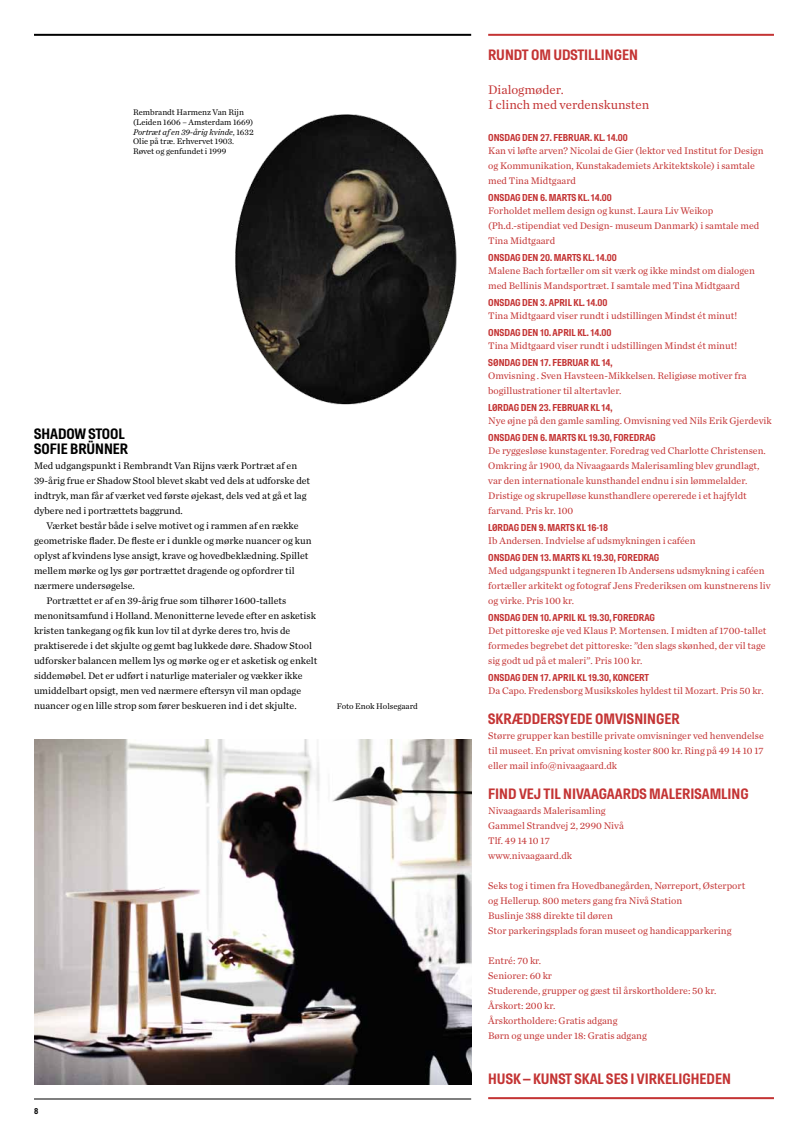
<style>
.page{position:relative;width:808px;height:1134px;background:#fff}
.page>*{position:absolute;margin:0;border:0;box-sizing:border-box;transform-origin:0 0}
.t1{font:700 15px "Hill";color:#c43434}
.t2{font:700 15px "Hill";color:#000}
.t3{font:13px/15px "Chronicle Text G1";color:#c43434}
.t4{font:10px/15px "Chronicle Text G1";color:#c43434}
.t5{font:10px/15px "Chronicle Text G1";color:#000}
.t6{font:700 10px "Hill";color:#c43434}
.t7{font:8.5px/9.7px "Chronicle Text G1";color:#000}
.t8{font:700 8.5px "Hill";color:#000}
.s1{font-style:italic}
</style>
<div class="page">
<hr style="left:34px;top:1099px;width:437px;height:1px;background:#000">
<hr style="left:488px;top:1097px;width:286px;height:2px;background:#c43434">
<hr style="left:488px;top:34px;width:286px;height:2px;background:#c43434">
<hr style="left:34px;top:34px;width:437px;height:2px;background:#000">
<img style="left:235px;top:114px;width:222px;height:291px">
<img style="left:34px;top:739px;width:437px;height:345px">
<p class="t7" style="left:133px;top:107px;width:122px">Rembrandt Harmenz Van Rijn (Leiden 1606 – Amsterdam 1669)<br><span class="s1">Portræt af en 39-årig kvinde</span>, 1632<br>Olie på træ. Erhvervet 1903.<br>Røvet og genfundet i 1999</p>
<h1 class="t2" style="left:34px;top:426px;width:63px">SHADOW STOO</h1>
<h1 class="t2" style="left:118px;top:426px;width:8px">L</h1>
<h1 class="t2" style="left:34px;top:441px;width:8px">SOFIE</h1>
<h1 class="t2" style="left:70px;top:441px;width:34px">BRÜNNER</h1>
<p class="t5" style="left:34px;top:458px;width:278px">Med udgangspunkt i Rembrandt Van Rijns værk Portræt af en 39-årig frue er Shadow Stool blevet skabt ved dels at udforske det indtryk, man får af værket ved første øjekast, dels ved at gå et lag dybere ned i portrættets baggrund.</p>
<p class="t5" style="left:46px;top:518px;width:254px">Værket består både i selve motivet og i rammen af en række</p>
<p class="t5" style="left:34px;top:533px;width:279px">geometriske flader. De fleste er i dunkle og mørke nuancer og kun</p>
<p class="t5" style="left:34px;top:548px;width:276px">oplyst af kvindens lyse ansigt, krave og hovedbeklædning. Spillet</p>
<p class="t5" style="left:34px;top:563px;width:262px">mellem mørke og lys gør portrættet dragende og opfordrer til</p>
<p class="t5" style="left:34px;top:578px;width:102px">nærmere undersøgelse.</p>
<p class="t5" style="left:46px;top:593px;width:241px">Portrættet er af en 39-årig frue som tilhører 1600-tallets</p>
<p class="t5" style="left:34px;top:608px;width:283px">menonitsamfund i Holland. Menonitterne levede efter en asketisk</p>
<p class="t5" style="left:34px;top:623px;width:258px">kristen tankegang og fik kun lov til at dyrke deres tro, hvis de</p>
<p class="t5" style="left:34px;top:638px;width:279px">praktiserede i det skjulte og gemt bag lukkede døre. Shadow Stool</p>
<p class="t5" style="left:34px;top:653px;width:285px">udforsker balancen mellem lys og mørke og er et asketisk og enkelt</p>
<p class="t5" style="left:34px;top:668px;width:270px">siddemøbel. Det er udført i naturlige materialer og vækker ikke</p>
<p class="t5" style="left:34px;top:683px;width:269px">umiddelbart opsigt, men ved nærmere eftersyn vil man opdage</p>
<p class="t5" style="left:34px;top:698px;width:264px">nuancer og en lille strop som fører beskueren ind i det skjulte.</p>
<p class="t7" style="left:337px;top:701px;width:83px">Foto Enok Holsegaard</p>
<p class="t8" style="left:34px;top:1106px;width:6px">8</p>
<h1 class="t1" style="left:488px;top:46px;width:121px">RUNDT OM UDSTI LLINGEN</h1>
<h2 class="t3" style="left:488px;top:81px;width:163px">Dialogmøder.<br>I clinch med verdenskunsten</h2>
<p class="t6" style="left:488px;top:132px;width:141px">ONSDAG DEN 27. FEBRUAR. KL. 14.00</p>
<p class="t4" style="left:488px;top:143px;width:277px">Kan vi løfte arven? Nicolai de Gier (lektor ved Institut for Design og Kommunikation, Kunstakademiets Arkitektskole) i samtale med Tina Midtgaard</p>
<p class="t6" style="left:488px;top:192px;width:125px">ONSDAG DEN 6. MARTS KL. 14.00</p>
<p class="t4" style="left:488px;top:203px;width:273px">Forholdet mellem design og kunst. Laura Liv Weikop (Ph.d.-stipendiat ved Design- museum Danmark) i samtale med<br>Tina Midtgaard</p>
<p class="t6" style="left:488px;top:252px;width:130px">ONSDAG DEN 20. MARTS KL. 14.00</p>
<p class="t4" style="left:488px;top:263px;width:268px">Malene Bach fortæller om sit værk og ikke mindst om dialogen med Bellinis Mandsportræt. I samtale med Tina Midtgaard</p>
<p class="t6" style="left:488px;top:297px;width:121px">ONSDAG DEN 3. APRIL KL. 14.00</p>
<p class="t4" style="left:488px;top:308px;width:250px">Tina Midtgaard viser rundt i udstillingen Mindst ét minut!</p>
<p class="t6" style="left:488px;top:327px;width:125px">ONSDAG DEN 10. APRIL KL. 14.00</p>
<p class="t4" style="left:488px;top:338px;width:250px">Tina Midtgaard viser rundt i udstillingen Mindst ét minut!</p>
<p class="t6" style="left:488px;top:357px;width:71px">SØNDAG DEN 17. FEBR</p>
<p class="t6" style="left:572px;top:357px;width:42px">UAR KL 14,</p>
<p class="t4" style="left:488px;top:368px;width:260px">Omvisning . Sven Havsteen-Mikkelsen. Religiøse motiver fra bogillustrationer til altertavler.</p>
<p class="t6" style="left:488px;top:402px;width:71px">LØRDAG DEN 23. FEBR</p>
<p class="t6" style="left:572px;top:402px;width:42px">UAR KL 14,</p>
<p class="t4" style="left:488px;top:413px;width:285px">Nye øjne på den gamle samling. Omvisning ved Nils Erik Gjerdevik</p>
<p class="t6" style="left:488px;top:432px;width:168px">ONSDAG DEN 6. MARTS KL 19.30, FOREDRAG</p>
<p class="t4" style="left:488px;top:443px;width:279px">De ryggesløse kunstagenter. Foredrag ved Charlotte Christensen.<br>Omkring år 1900, da Nivaagaards Malerisamling blev grundlagt, var den internationale kunsthandel endnu i sin lømmelalder.<br>Dristige og skrupelløse kunsthandlere opererede i et hajfyldt farvand. Pris kr. 100</p>
<p class="t6" style="left:488px;top:522px;width:121px">LØ RDAG DEN 9. MARTS KL 16-18</p>
<p class="t4" style="left:488px;top:533px;width:209px">Ib Andersen. Indvielse af udsmykningen i caféen</p>
<p class="t6" style="left:488px;top:552px;width:136px">ONSDAG DEN 13. MARTS KL 19.30, FORE</p>
<p class="t6" style="left:638px;top:552px;width:22px">DRAG</p>
<p class="t4" style="left:488px;top:563px;width:284px">Med udgangspunkt i tegneren Ib Andersens udsmykning i caféen fortæller arkitekt og fotograf Jens Frederiksen om kunstnerens liv og virke. Pris 100 kr.</p>
<p class="t6" style="left:488px;top:612px;width:167px">ONSDAG DEN 10. APRIL KL 19.30, FOREDRAG</p>
<p class="t4" style="left:488px;top:623px;width:280px;text-align:justify">Det pittoreske øje ved Klaus P. Mortensen. I midten af 1700-tallet formedes begrebet det pittoreske: ”den slags skønhed, der vil tage sig godt ud på et maleri”. Pris 100 kr.</p>
<p class="t6" style="left:488px;top:672px;width:152px">ONSDAG DEN 17. APRIL KL 19.30, KONCERT</p>
<p class="t4" style="left:488px;top:683px;width:277px">Da Capo. Fredensborg Musikskoles hyldest til Mozart. Pris 50 kr.</p>
<h1 class="t1" style="left:488px;top:711px;width:155px">SKRÆDDERSYEDE OMVISNINGER</h1>
<p class="t4" style="left:488px;top:728px;width:277px;text-align:justify">Større grupper kan bestille private omvisninger ved henvendelse til museet. En privat omvisning koster 800 kr. Ring på 49 14 10 17 eller mail info@nivaagaard.dk</p>
<h1 class="t1" style="left:488px;top:786px;width:247px">FIN D VEJ TI L NIVAAGAARDS MALERISAMLING</h1>
<p class="t4" style="left:488px;top:803px;width:137px">Nivaagaards Malerisamling<br>Gammel Strandvej 2, 2990 Nivå<br>Tlf. 49 14 10 17 www.nivaagaard.dk</p>
<p class="t4" style="left:488px;top:878px;width:259px">Seks tog i timen fra Hovedbanegården, Nørreport, Østerport og Hellerup. 800 meters gang fra Nivå Station<br>Buslinje 388 direkte til døren<br>Stor parkeringsplads foran museet og handicapparkering</p>
<p class="t4" style="left:488px;top:953px;width:230px">Entré: 70 kr.<br>Seniorer: 60 kr<br>Studerende, grupper og gæst til årskortholdere: 50 kr.<br>Årskort: 200 kr.<br>Årskortholdere: Gratis adgang<br>Børn og unge under 18: Gratis adgang</p>
<h1 class="t1" style="left:488px;top:1071px;width:157px">HUSK – KUNST SKAL SES I VIRKE</h1>
<h1 class="t1" style="left:672px;top:1071px;width:51px">LIGHEDEN</h1>
</div>
